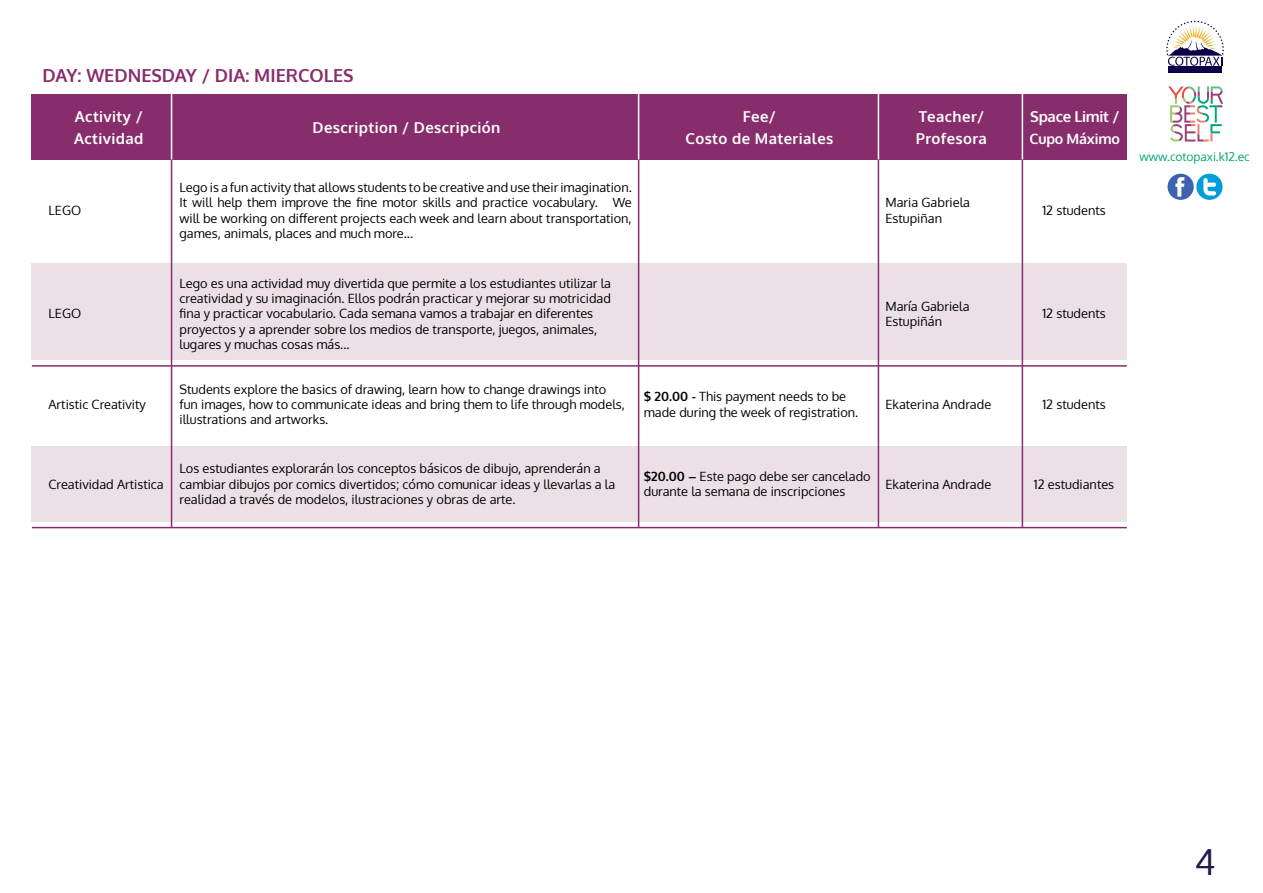
<style>
.page{position:relative;width:1263px;height:893px;background:#fff}
.page>*{position:absolute;margin:0;border:0;box-sizing:border-box;transform-origin:0 0}
.t1{font:36px "Oxygen";color:#1c1d4c}
.t2{font:700 18px "Oxygen";color:#882d6b}
.t3{font:700 15px/22.2px "Oxygen";letter-spacing:.025em;color:#fff}
.t4{font:700 15px "Oxygen";letter-spacing:-.02em;color:#fff}
.t5{font:700 14.25px "Oxygen";letter-spacing:-.01em;color:#fff}
.t6{font:12.75px/15.3px "Oxygen";color:#000}
.t7{font:12px "Oxygen";letter-spacing:-.005em;color:#00a579}
.s1{font-weight:700}
</style>
<div class="page">
<div style="left:1167px;top:174px;width:27px;height:26px;background:#3e63ae;border-radius:50%"></div>
<svg style="left:1175px;top:177px;width:9px;height:20px"></svg>
<div style="left:1196px;top:174px;width:26px;height:26px;background:#009fdb;border-radius:50%"></div>
<svg style="left:1203px;top:178px;width:13px;height:18px"></svg>
<svg style="left:1168px;top:86px;width:55px;height:55px"></svg>
<div style="left:1168px;top:67px;width:54px;height:6px;background:#0e0048"></div>
<svg style="left:1166px;top:21px;width:58px;height:45px"></svg>
<div style="left:32px;top:264px;width:1095px;height:96px;background:#eae0e6"></div>
<div style="left:32px;top:446px;width:1095px;height:76px;background:#eae0e6"></div>
<hr style="left:32px;top:365px;width:1095px;height:2px;background:#882d6b">
<hr style="left:32px;top:527px;width:1095px;height:1px;background:#882d6b">
<div style="left:32px;top:94px;width:1095px;height:65px;background:#882d6b"></div>
<hr style="left:171px;top:159px;width:1px;height:369px;background:#882d6b">
<hr style="left:638px;top:159px;width:1px;height:369px;background:#882d6b">
<hr style="left:878px;top:159px;width:1px;height:369px;background:#882d6b">
<hr style="left:1022px;top:159px;width:1px;height:369px;background:#882d6b">
<hr style="left:171px;top:94px;width:1px;height:65px;background:#fff">
<hr style="left:638px;top:94px;width:1px;height:65px;background:#fff">
<hr style="left:878px;top:94px;width:1px;height:65px;background:#fff">
<hr style="left:1022px;top:94px;width:1px;height:65px;background:#fff">
<h2 class="t2" style="left:43px;top:64px;width:313px">DAY: WEDNESDAY / DIA: MIERCOLES</h2>
<p class="t3" style="left:74px;top:106px;width:71px">Activity /<br>Actividad</p>
<p class="t3" style="left:313px;top:117px;width:189px">Description / Descripción</p>
<p class="t3" style="left:685px;top:106px;width:149px;text-align:center">Fee/<br>Costo de Materiales</p>
<p class="t3" style="left:916px;top:106px;width:73px">Teacher/<br>Profesora</p>
<p class="t4" style="left:1030px;top:108px;width:90px">Space Limit /</p>
<p class="t5" style="left:1029px;top:130px;width:92px">Cupo Máximo</p>
<p class="t6" style="left:49px;top:203px;width:34px">LEGO</p>
<p class="t6" style="left:49px;top:306px;width:34px">LEGO</p>
<p class="t6" style="left:49px;top:397px;width:99px">Artistic Creativity</p>
<p class="t6" style="left:49px;top:476px;width:117px">Creatividad Artistica</p>
<p class="t6" style="left:180px;top:180px;width:454px;text-align:justify">Lego is a fun activity that allows students to be creative and use their imagination.<br>It will help them improve the fine motor skills and practice vocabulary. We will be working on different projects each week and learn about transportation, games, animals, places and much more...</p>
<p class="t6" style="left:180px;top:275px;width:433px">Lego es una actividad muy divertida que permite a los estudiantes utilizar la creatividad y su imaginación. Ellos podrán practicar y mejorar su motricidad fina y practicar vocabulario. Cada semana vamos a trabajar en diferentes proyectos y a aprender sobre los medios de transporte, juegos, animales, lugares y muchas cosas más...</p>
<p class="t6" style="left:885px;top:195px;width:86px">Maria Gabriela<br>Estupiñan</p>
<p class="t6" style="left:1042px;top:203px;width:65px">12 students</p>
<p class="t6" style="left:885px;top:298px;width:86px">María Gabriela<br>Estupiñán</p>
<p class="t6" style="left:1042px;top:306px;width:65px">12 students</p>
<p class="t6" style="left:180px;top:381px;width:447px">Students explore the basics of drawing, learn how to change drawings into fun images, how to communicate ideas and bring them to life through models, illustrations and artworks.</p>
<p class="t6" style="left:644px;top:389px;width:216px"><span class="s1">$ 20.00 -</span> This payment needs to be made during the week of registration.</p>
<p class="t6" style="left:885px;top:397px;width:107px">Ekaterina Andrade</p>
<p class="t6" style="left:1042px;top:397px;width:65px">12 students</p>
<p class="t6" style="left:180px;top:461px;width:437px">Los estudiantes explorarán los conceptos básicos de dibujo, aprenderán a cambiar dibujos por comics divertidos; cómo comunicar ideas y llevarlas a la realidad a través de modelos, ilustraciones y obras de arte.</p>
<p class="t6" style="left:644px;top:469px;width:228px"><span class="s1">$20.00 –</span> Este pago debe ser cancelado durante la semana de inscripciones</p>
<p class="t6" style="left:885px;top:476px;width:107px">Ekaterina Andrade</p>
<p class="t6" style="left:1034px;top:476px;width:82px">12 estudiantes</p>
<p class="t7" style="left:1139px;top:149px;width:112px">www.cotopaxi.k12.ec</p>
<h1 class="t1" style="left:1194px;top:837px;width:23px">4</h1>
</div>
